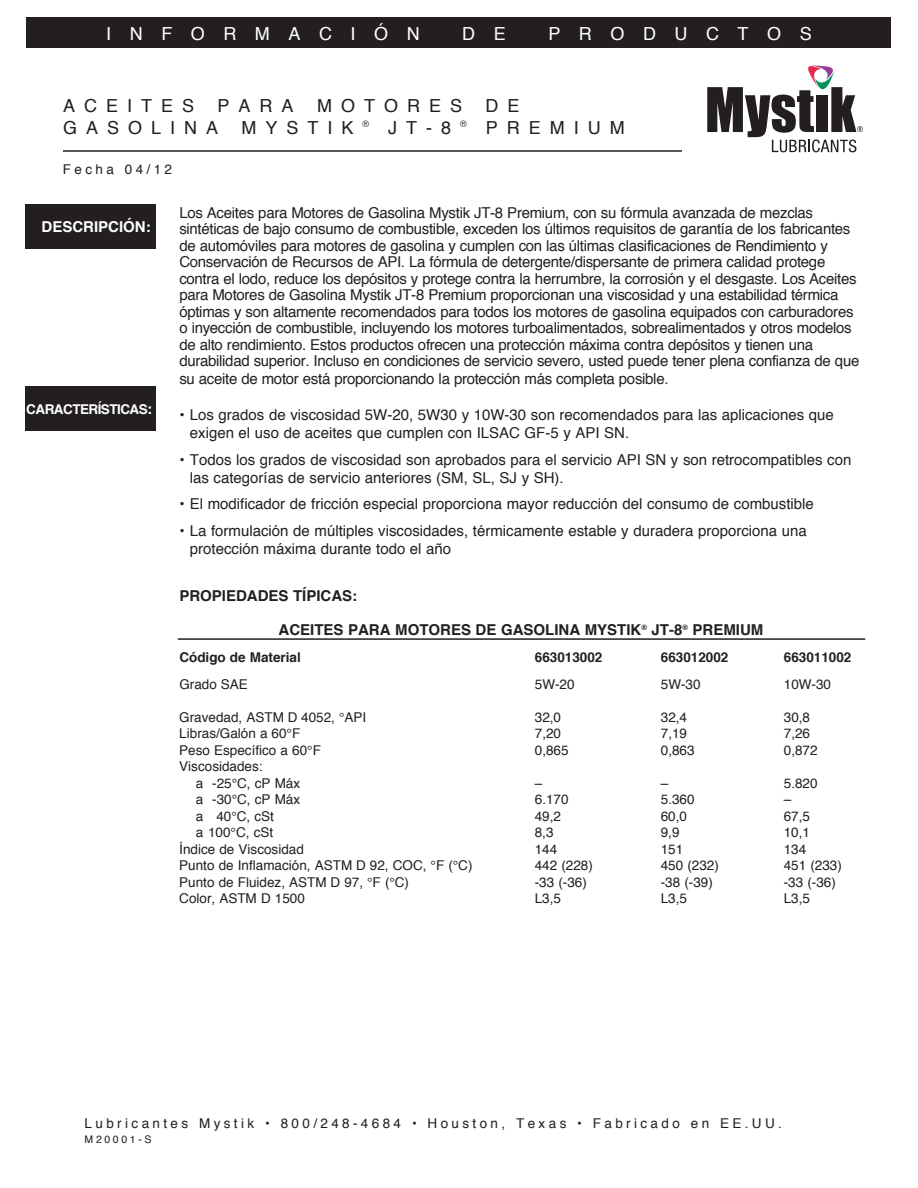
<style>
.page{position:relative;width:918px;height:1188px;background:#fff}
.page>*{position:absolute;margin:0;border:0;box-sizing:border-box;transform-origin:0 0}
.t1{font:18px "Helvetica";letter-spacing:.5em;color:#231f20}
.t2{font:18px "Helvetica";letter-spacing:1.03em;color:#fff}
.t3{font:15px/16.5px "Helvetica";letter-spacing:-.02em;color:#231f20}
.t4{font:15px/18px "Helvetica";color:#231f20}
.t5{font:700 15px "Helvetica";color:#231f20}
.t6{font:700 15px "Helvetica";color:#fff}
.t7{font:13.5px/16.5px "Helvetica";color:#231f20}
.t8{font:13.5px "Helvetica";letter-spacing:.25em;color:#231f20}
.t9{font:700 13.5px "Helvetica";color:#231f20}
.t10{font:700 13.5px "Helvetica";letter-spacing:-.04em;color:#fff}
.t11{font:10.5px "Helvetica";letter-spacing:.25em;color:#231f20}
.s1{font-size:15px}
</style>
<div class="page">
<hr style="left:63px;top:150px;width:658px;height:2px;background:#231f20">
<div style="left:26px;top:17px;width:865px;height:30px;background:#231f20"></div>
<hr style="left:178px;top:638px;width:687px;height:2px;background:#231f20">
<div style="left:25px;top:205px;width:130px;height:44px;background:#231f20"></div>
<div style="left:25px;top:387px;width:130px;height:44px;background:#231f20"></div>
<div style="left:682px;top:62px;width:185px;height:95px;background:#fff"></div>
<svg style="left:707px;top:65px;width:156px;height:87px"></svg>
<p class="t2" style="left:106px;top:20px;width:315px">INFORMACIÓN</p>
<p class="t2" style="left:462px;top:20px;width:45px">D E</p>
<p class="t2" style="left:548px;top:20px;width:265px">PRODUCTOS</p>
<p class="t1" style="left:63px;top:92px;width:133px">ACEITES</p>
<p class="t1" style="left:218px;top:92px;width:78px">PARA</p>
<p class="t1" style="left:317px;top:92px;width:147px">MOTORES</p>
<p class="t1" style="left:486px;top:92px;width:36px">D E</p>
<p class="t1" style="left:63px;top:114px;width:157px">GASOLINA</p>
<p class="t1" style="left:242px;top:114px;width:385px">MYSTIK <sup>®</sup> JT-8 <sup>®</sup> PREMIUM</p>
<p class="t8" style="left:63px;top:159px;width:111px">Fecha 04/12</p>
<p class="t6" style="left:42px;top:215px;width:111px">DESCRIPCIÓN:</p>
<p class="t10" style="left:26px;top:398px;width:127px">CARACTERÍSTICAS<span class="s1">:</span></p>
<p class="t3" style="left:179px;top:204px;width:682px">Los Aceites para Motores de Gasolina Mystik JT-8 Premium, con su fórmula avanzada de mezclas sintéticas de bajo consumo de combustible, exceden los últimos requisitos de garantía de los fabricantes de automóviles para motores de gasolina y cumplen con las últimas clasificaciones de Rendimiento y Conservación de Recursos de API. La fórmula de detergente/dispersante de primera calidad protege contra el lodo, reduce los depósitos y protege contra la herrumbre, la corrosión y el desgaste. Los Aceites para Motores de Gasolina Mystik JT-8 Premium proporcionan una viscosidad y una estabilidad térmica óptimas y son altamente recomendados para todos los motores de gasolina equipados con carburadores o inyección de combustible, incluyendo los motores turboalimentados, sobrealimentados y otros modelos de alto rendimiento. Estos productos ofrecen una protección máxima contra depósitos y tienen una durabilidad superior. Incluso en condiciones de servicio severo, usted puede tener plena confianza de que</p>
<p class="t3" style="left:179px;top:371px;width:491px">su aceite de motor está proporcionando la protección más completa posible.</p>
<p class="t4" style="left:190px;top:406px;width:646px;text-indent:-11px">• Los grados de viscosidad 5W-20, 5W30 y 10W-30 son recomendados para las aplicaciones que exigen el uso de aceites que cumplen con ILSAC GF-5 y API SN.</p>
<p class="t4" style="left:190px;top:451px;width:663px;text-indent:-11px">• Todos los grados de viscosidad son aprobados para el servicio API SN y son retrocompatibles con las categorías de servicio anteriores (SM, SL, SJ y SH).</p>
<p class="t4" style="left:179px;top:495px;width:636px">• El modificador de fricción especial proporciona mayor reducción del consumo de combustible</p>
<p class="t4" style="left:190px;top:522px;width:619px;text-indent:-10px">• La formulación de múltiples viscosidades, térmicamente estable y duradera proporciona una protección máxima durante todo el año</p>
<p class="t5" style="left:179px;top:584px;width:179px">PROPIEDADES TÍPICAS:</p>
<p class="t5" style="left:279px;top:617px;width:486px">ACEITES PARA MOTORES DE GASOLINA MYSTIK<sup>®</sup> JT-8<sup>®</sup> PREMIUM</p>
<p class="t9" style="left:179px;top:646px;width:123px">Código de Material</p>
<p class="t9" style="left:535px;top:646px;width:69px">663013002</p>
<p class="t9" style="left:661px;top:646px;width:69px">663012002</p>
<p class="t9" style="left:784px;top:646px;width:69px">663011002</p>
<p class="t7" style="left:179px;top:676px;width:70px">Grado SAE</p>
<p class="t7" style="left:535px;top:676px;width:41px">5W-20</p>
<p class="t7" style="left:661px;top:676px;width:41px">5W-30</p>
<p class="t7" style="left:784px;top:676px;width:49px">10W-30</p>
<p class="t7" style="left:179px;top:709px;width:188px">Gravedad, ASTM D 4052, °API</p>
<p class="t7" style="left:535px;top:709px;width:28px">32,0</p>
<p class="t7" style="left:661px;top:709px;width:28px">32,4</p>
<p class="t7" style="left:784px;top:709px;width:28px">30,8</p>
<p class="t7" style="left:179px;top:726px;width:122px">Libras/Galón a 60°F</p>
<p class="t7" style="left:535px;top:726px;width:28px">7,20</p>
<p class="t7" style="left:661px;top:726px;width:28px">7,19</p>
<p class="t7" style="left:784px;top:726px;width:28px">7,26</p>
<p class="t7" style="left:179px;top:742px;width:143px">Peso Específico a 60°F</p>
<p class="t7" style="left:535px;top:742px;width:35px">0,865</p>
<p class="t7" style="left:661px;top:742px;width:35px">0,863</p>
<p class="t7" style="left:784px;top:742px;width:35px">0,872</p>
<p class="t7" style="left:196px;top:759px;width:106px;text-indent:-17px">Viscosidades:<br>a -25°C, cP Máx</p>
<p class="t7" style="left:535px;top:775px;width:9px">–</p>
<p class="t7" style="left:661px;top:775px;width:9px">–</p>
<p class="t7" style="left:784px;top:775px;width:35px">5.820</p>
<p class="t7" style="left:196px;top:792px;width:106px">a -30°C, cP Máx</p>
<p class="t7" style="left:535px;top:792px;width:35px">6.170</p>
<p class="t7" style="left:661px;top:792px;width:35px">5.360</p>
<p class="t7" style="left:784px;top:792px;width:9px">–</p>
<p class="t7" style="left:196px;top:808px;width:80px">a 40°C, cSt</p>
<p class="t7" style="left:535px;top:808px;width:28px">49,2</p>
<p class="t7" style="left:661px;top:808px;width:28px">60,0</p>
<p class="t7" style="left:784px;top:808px;width:28px">67,5</p>
<p class="t7" style="left:196px;top:825px;width:79px">a 100°C, cSt</p>
<p class="t7" style="left:535px;top:825px;width:20px">8,3</p>
<p class="t7" style="left:661px;top:825px;width:20px">9,9</p>
<p class="t7" style="left:784px;top:825px;width:28px">10,1</p>
<p class="t7" style="left:179px;top:841px;width:126px">Índice de Viscosidad</p>
<p class="t7" style="left:535px;top:841px;width:24px">144</p>
<p class="t7" style="left:661px;top:841px;width:24px">151</p>
<p class="t7" style="left:784px;top:841px;width:24px">134</p>
<p class="t7" style="left:179px;top:858px;width:295px">Punto de Inflamación, ASTM D 92, COC, °F (°C)</p>
<p class="t7" style="left:535px;top:858px;width:60px">442 (228)</p>
<p class="t7" style="left:661px;top:858px;width:60px">450 (232)</p>
<p class="t7" style="left:784px;top:858px;width:60px">451 (233)</p>
<p class="t7" style="left:179px;top:874px;width:231px">Punto de Fluidez, ASTM D 97, °F (°C)</p>
<p class="t7" style="left:535px;top:874px;width:54px">-33 (-36)</p>
<p class="t7" style="left:661px;top:874px;width:54px">-38 (-39)</p>
<p class="t7" style="left:784px;top:874px;width:54px">-33 (-36)</p>
<p class="t7" style="left:179px;top:891px;width:127px">Color, ASTM D 1500</p>
<p class="t7" style="left:535px;top:891px;width:28px">L3,5</p>
<p class="t7" style="left:661px;top:891px;width:28px">L3,5</p>
<p class="t7" style="left:784px;top:891px;width:28px">L3,5</p>
<p class="t8" style="left:85px;top:1113px;width:699px">Lubricantes Mystik • 800/248-4684 • Houston, Texas • Fabricado en EE.UU.</p>
<p class="t11" style="left:85px;top:1132px;width:68px">M20001-S</p>
</div>
